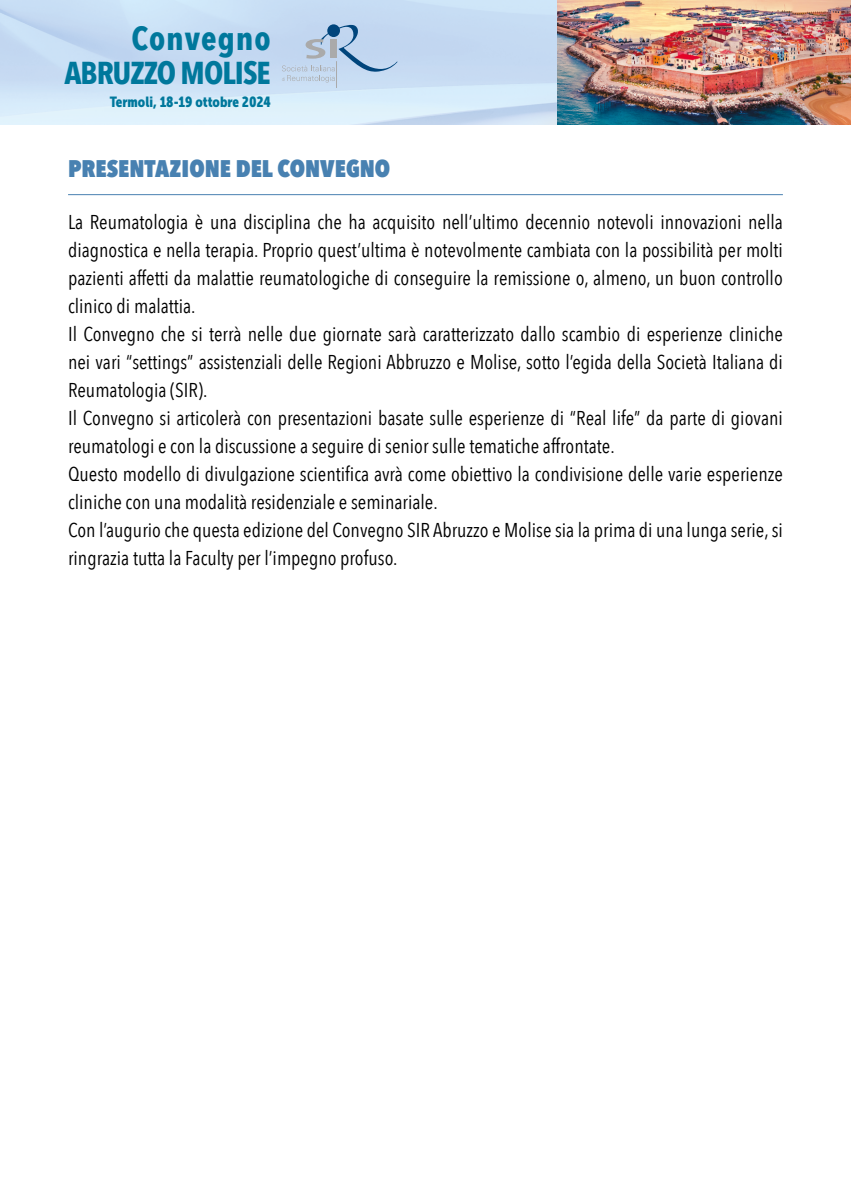
<style>
.page{position:relative;width:851px;height:1191px;background:#fff}
.page>*{position:absolute;margin:0;border:0;box-sizing:border-box;transform-origin:0 0}
.t1{font:700 32.8px "Avenir Next Condensed";letter-spacing:.03em;color:#00789c}
.t2{font:700 31.6px "Avenir Next Condensed";letter-spacing:-.03em;color:#00789c}
.t3{font:800 24px "Avenir Next Condensed";color:#4881b1}
.t4{font:20px/28px "Avenir Next Condensed";color:#000}
.t5{font:14.6px "Museo Sans Cond 900";color:#00789c}
</style>
<div class="page">
<img style="left:556px;top:0;width:294px;height:125px">
<svg style="left:282px;top:25px;width:115px;height:63px;background:#b6cce5"></svg>
<hr style="left:68px;top:194px;width:714px;height:1px;background:#4881b1">
<h1 class="t1" style="left:132px;top:19px;width:141px">Convegno</h1>
<h2 class="t2" style="left:64px;top:54px;width:208px">ABRUZZO MOLISE</h2>
<p class="t5" style="left:110px;top:94px;width:162px">Termoli, 18-19 ottobre 2024</p>
<p class="t3" style="left:68px;top:154px;width:324px">PRESENTAZIONE DEL CONVEGNO</p>
<p class="t4" style="left:68px;top:207px;width:716px">La Reumatologia è una disciplina che ha acquisito nell’ultimo decennio notevoli innovazioni nella diagnostica e nella terapia. Proprio quest’ultima è notevolmente cambiata con la possibilità per molti pazienti affetti da malattie reumatologiche di conseguire la remissione o, almeno, un buon controllo clinico di malattia.<br>Il Convegno che si terrà nelle due giornate sarà caratterizzato dallo scambio di esperienze cliniche nei vari “settings” assistenziali delle Regioni Abbruzzo e Molise, sotto l’egida della Società Italiana di Reumatologia (SIR).<br>Il Convegno si articolerà con presentazioni basate sulle esperienze di “Real life” da parte di giovani reumatologi e con la discussione a seguire di senior sulle tematiche affrontate.<br>Questo modello di divulgazione scientifica avrà come obiettivo la condivisione delle varie esperienze cliniche con una modalità residenziale e seminariale.<br>Con l’augurio che questa edizione del Convegno SIR Abruzzo e Molise sia la prima di una lunga serie, si ringrazia tutta la Faculty per l’impegno profuso.</p>
</div>
